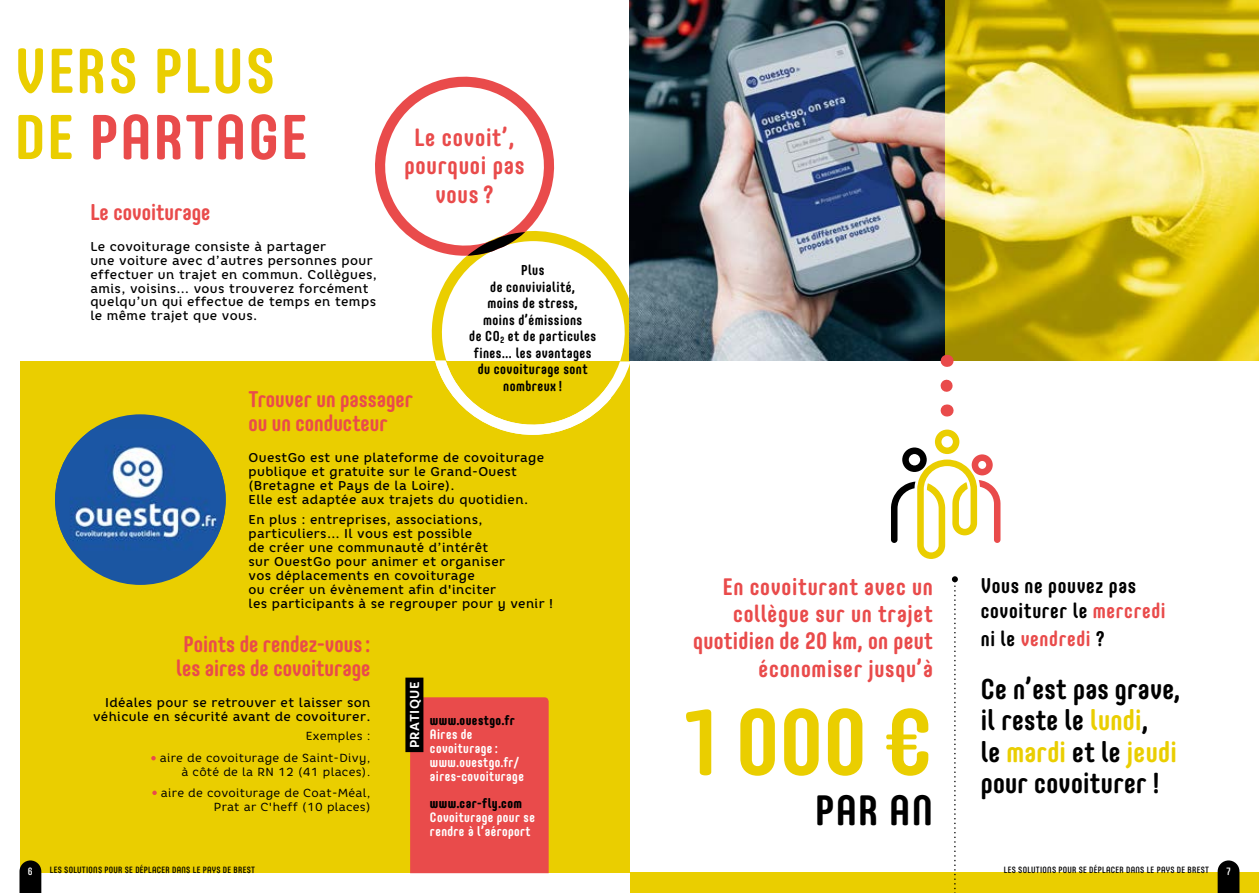
<style>
.page{position:relative;width:1259px;height:893px;background:#fff}
.page>*{position:absolute;margin:0;border:0;box-sizing:border-box;transform-origin:0 0}
.t1{font:700 92.7px "Core Mellow 67 Cn";color:#eace00}
.t2{font:700 62.55px/66.2px "Core Mellow 67 Cn";letter-spacing:.03em;color:#eace00}
.t3{font:700 42.15px "Core Mellow 67 Cn";color:#000}
.t4{font:700 28.5px/31.5px "Core Mellow 67 Cn";letter-spacing:.01em;color:#000}
.t5{font:700 24.6px/28.5px "Core Mellow 67 Cn";letter-spacing:.03em;color:#e94b4b;text-align:center}
.t6{font:700 23.7px/27.5px "Core Mellow 67 Cn";letter-spacing:.03em;color:#e94b4b;text-align:right}
.t7{font:700 22.5px/24px "Core Mellow 67 Cn";color:#e94b4b;text-align:center}
.t8{font:700 21px/25.5px "Core Mellow 67 Cn";letter-spacing:.03em;color:#000}
.t9{font:700 21px "Core Mellow 67 Cn";letter-spacing:.03em;color:#e94b4b}
.t10{font:700 14.25px/16.5px "Core Mellow 67 Cn";letter-spacing:.03em;color:#000;text-align:center}
.t11{font:700 13.5px/14px "Core Mellow 67 Cn";letter-spacing:.03em;color:#fff}
.t12{font:800 13.5px "Core Mellow 77 Cn";letter-spacing:.03em;color:#000}
.t13{font:700 12.9px "Core Rhino 65";letter-spacing:.03em;color:#fff}
.t14{font:500 12.75px/14px "Core Rhino 55";letter-spacing:.03em;color:#000}
.t15{font:11.7px/22.2px "Core Rhino 45";letter-spacing:.03em;color:#000;text-align:right}
.t16{font:500 10.5px "Core Mellow 57 Cn";color:#fff}
.t17{font:500 9px "Core Mellow 57 Cn";letter-spacing:.03em;color:#000}
.s1{color:#e94b4b}
.s2{color:#000}
.s3{color:#eace00}
</style>
<div class="page">
<div style="left:630px;top:873px;width:629px;height:20px;background:#eace00"></div>
<div style="left:19px;top:361px;width:610px;height:512px;background:#eace00"></div>
<svg style="left:151px;top:756px;width:5px;height:4px"></svg>
<svg style="left:152px;top:791px;width:5px;height:4px"></svg>
<svg style="left:19px;top:860px;width:22px;height:33px"></svg>
<svg style="left:891px;top:430px;width:109px;height:129px"></svg>
<svg style="left:952px;top:576px;width:6px;height:317px"></svg>
<div style="left:410px;top:697px;width:139px;height:176px;background:#e94b4b"></div>
<div style="left:405px;top:678px;width:18px;height:74px;background:#000"></div>
<svg style="left:375px;top:76px;width:255px;height:359px"></svg>
<svg style="left:1217px;top:860px;width:22px;height:33px"></svg>
<img style="left:629px;top:0;width:316px;height:361px">
<svg style="left:945px;top:0;width:314px;height:361px;background:#d6c23b"></svg>
<svg style="left:940px;top:386px;width:12px;height:6px"></svg>
<svg style="left:946px;top:355px;width:1px;height:12px"></svg>
<svg style="left:946px;top:404px;width:1px;height:12px"></svg>
<div style="left:55px;top:414px;width:171px;height:171px;background:#1b56a2;border-radius:50%"></div>
<img style="left:55px;top:429px;width:171px;height:122px">
<h2 class="t2" style="left:15px;top:35px;width:294px">VERS PLUS<br>DE <span class="s1">PARTAGE</span></h2>
<h3 class="t5" style="left:404px;top:122px;width:122px">Le covoit’, pourquoi pas vous ?</h3>
<h3 class="t7" style="left:90px;top:199px;width:122px">Le covoiturage</h3>
<p class="t14" style="left:90px;top:239px;width:288px">Le covoiturage consiste à partager<br>une voiture avec d’autres personnes pour effectuer un trajet en commun. Collègues, amis, voisins… vous trouverez forcément quelqu’un qui effectue de temps en temps le même trajet que vous.</p>
<p class="t10" style="left:469px;top:262px;width:128px">Plus<br>de convivialité,<br>moins de stress,<br>moins d’émissions<br>de CO<sub>2</sub> et de particules fines… les avantages du covoiturage sont nombreux !</p>
<h3 class="t7" style="left:249px;top:386px;width:166px;text-align:left">Trouver un passager ou un conducteur</h3>
<p class="t14" style="left:249px;top:450px;width:297px">OuestGo est une plateforme de covoiturage publique et gratuite sur le Grand-Ouest (Bretagne et Pays de la Loire).<br>Elle est adaptée aux trajets du quotidien.</p>
<p class="t14" style="left:249px;top:513px;width:306px">En plus : entreprises, associations, particuliers… Il vous est possible<br>de créer une communauté d’intérêt<br>sur OuestGo pour animer et organiser<br>vos déplacements en covoiturage<br>ou créer un évènement afin d'inciter<br>les participants à se regrouper pour y venir !</p>
<h3 class="t7" style="left:176px;top:631px;width:196px">Points de rendez-vous: les aires de covoiturage</h3>
<p class="t14" style="left:93px;top:695px;width:279px;text-align:right">Idéales pour se retrouver et laisser son véhicule en sécurité avant de covoiturer.</p>
<p class="t15" style="left:160px;top:724px;width:212px">Exemples :<br>aire de covoiturage de Saint-Divy,</p>
<p class="t15" style="left:161px;top:761px;width:211px;line-height:20.7px">à côté de la RN 12 (41 places). aire de covoiturage de Coat-Méal,</p>
<p class="t15" style="left:214px;top:795px;width:158px">Prat ar C'heff (10 places)</p>
<p class="t13" style="left:406px;top:748px;width:68px;rotate:-90deg">PRATIQUE</p>
<p class="t12" style="left:430px;top:710px;width:86px">www.ouestgo.fr</p>
<p class="t11" style="left:430px;top:727px;width:95px">Aires de covoiturage : www.ouestgo.fr/ aires-covoiturage</p>
<p class="t12" style="left:430px;top:793px;width:94px">www.car-fly.com</p>
<p class="t11" style="left:430px;top:809px;width:106px">Covoiturage pour se rendre à l’aéroport</p>
<h3 class="t6" style="left:693px;top:571px;width:241px">En covoiturant avec un collègue sur un trajet quotidien de 20 km, on peut économiser jusqu’à</h3>
<h1 class="t1" style="left:680px;top:673px;width:254px">1000 €</h1>
<h3 class="t3" style="left:815px;top:778px;width:119px">PAR AN</h3>
<h3 class="t8" style="left:980px;top:571px;width:186px">Vous ne pouvez pas covoiturer le <span class="s1">mercredi</span></h3>
<h3 class="t9" style="left:980px;top:622px;width:126px"><span class="s2">ni le</span> vendredi <span class="s2">?</span></h3>
<h3 class="t4" style="left:980px;top:672px;width:201px">Ce n’est pas grave, il reste le <span class="s3">lundi</span>,<br>le <span class="s3">mardi</span> et le <span class="s3">jeudi </span>pour covoiturer !</h3>
<p class="t16" style="left:28px;top:863px;width:6px">6</p>
<p class="t17" style="left:50px;top:863px;width:207px">LES SOLUTIONS POUR SE DÉPLACER DANS LE PAYS DE BREST</p>
<p class="t17" style="left:1004px;top:863px;width:207px">LES SOLUTIONS POUR SE DÉPLACER DANS LE PAYS DE BREST</p>
<p class="t16" style="left:1226px;top:863px;width:6px">7</p>
</div>
